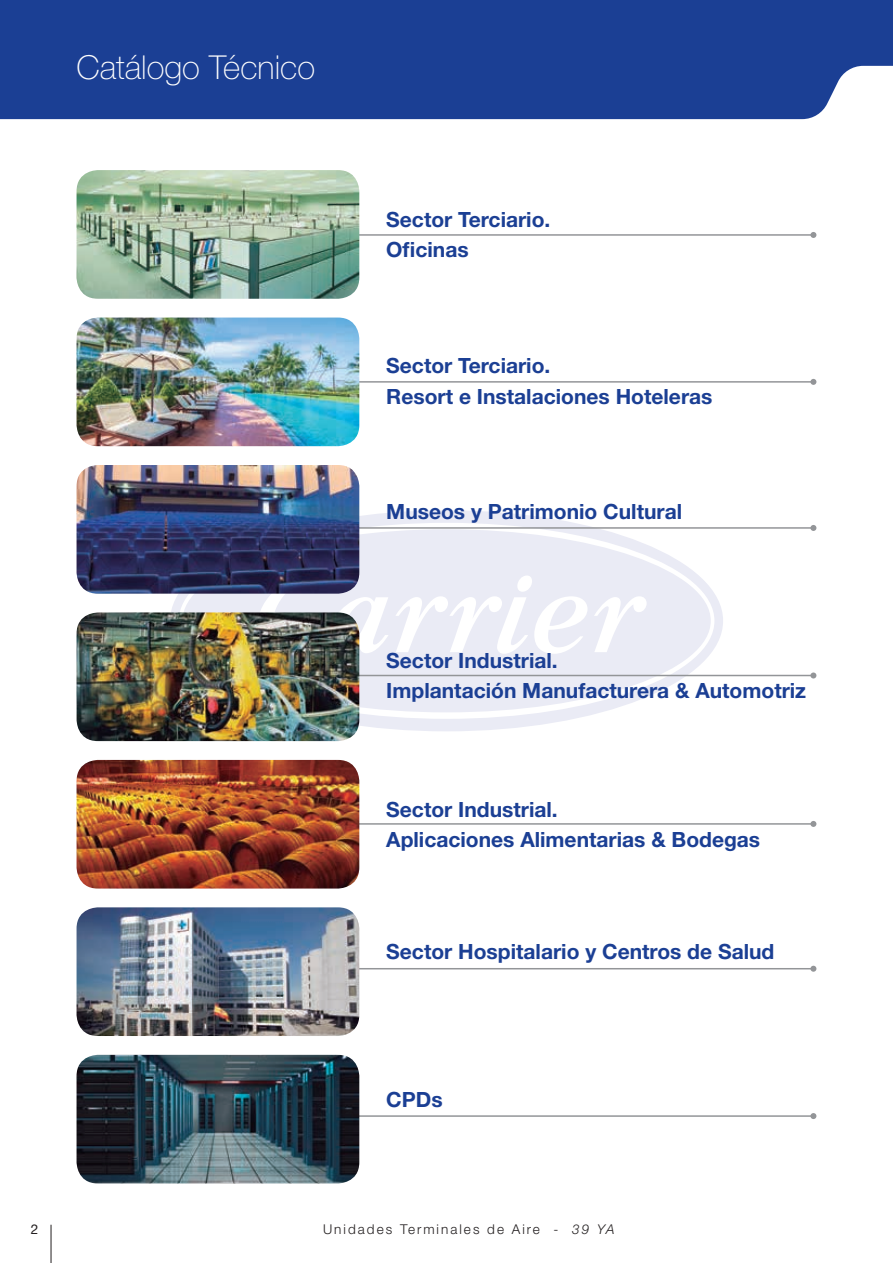
<style>
.page{position:relative;width:893px;height:1263px;background:#fff}
.page>*{position:absolute;margin:0;border:0;box-sizing:border-box;transform-origin:0 0}
.t1{font:100 33px "Helvetica Neue LT Std";color:#fff}
.t2{font:700 21px/30px "Helvetica Neue LT Std";color:#1b3f94}
.t3{font:300 13.5px "Helvetica Neue LT Std";letter-spacing:.15em;color:#231f20}
.t4{font:13.5px "Helvetica Neue LT Std";color:#231f20}
.s1{font-style:italic}
</style>
<div class="page">
<hr style="left:51px;top:1225px;width:1px;height:38px;background:#231f20">
<div style="left:0;top:0;width:893px;height:119px;background:#1b3f94"></div>
<div style="left:170px;top:510px;width:553px;height:221px;background:#eaebf5;border-radius:50%"></div>
<svg style="left:180px;top:523px;width:534px;height:196px"></svg>
<hr style="left:342px;top:234px;width:471px;height:2px;background:#939598">
<svg style="left:810px;top:232px;width:6px;height:6px"></svg>
<hr style="left:342px;top:381px;width:471px;height:2px;background:#939598">
<svg style="left:810px;top:379px;width:6px;height:6px"></svg>
<hr style="left:342px;top:527px;width:471px;height:2px;background:#939598">
<svg style="left:810px;top:525px;width:6px;height:6px"></svg>
<hr style="left:342px;top:675px;width:471px;height:1px;background:#939598">
<svg style="left:810px;top:672px;width:6px;height:6px"></svg>
<hr style="left:342px;top:823px;width:471px;height:2px;background:#939598">
<svg style="left:810px;top:821px;width:6px;height:6px"></svg>
<hr style="left:342px;top:968px;width:471px;height:1px;background:#939598">
<svg style="left:810px;top:966px;width:6px;height:6px"></svg>
<hr style="left:342px;top:1115px;width:471px;height:2px;background:#939598">
<svg style="left:810px;top:1113px;width:6px;height:6px"></svg>
<img style="left:77px;top:170px;width:282px;height:129px">
<img style="left:77px;top:465px;width:282px;height:129px">
<img style="left:77px;top:760px;width:282px;height:128px">
<img style="left:77px;top:318px;width:282px;height:128px">
<img style="left:77px;top:612px;width:282px;height:129px">
<img style="left:77px;top:907px;width:282px;height:129px">
<img style="left:77px;top:1055px;width:282px;height:128px">
<h1 class="t1" style="left:77px;top:49px;width:240px">Catálogo Técnico</h1>
<p class="t2" style="left:386px;top:204px;width:166px">Sector Terciario.<br>Oficinas</p>
<p class="t2" style="left:386px;top:350px;width:328px">Sector Terciario.<br>Resort e Instalaciones Hoteleras</p>
<p class="t2" style="left:386px;top:496px;width:297px">Museos y Patrimonio Cultural</p>
<p class="t2" style="left:386px;top:645px;width:421px">Sector Industrial.<br>Implantación Manufacturera &amp; Automotriz</p>
<p class="t2" style="left:386px;top:794px;width:375px">Sector Industrial.<br>Aplicaciones Alimentarias &amp; Bodegas</p>
<p class="t2" style="left:386px;top:936px;width:390px">Sector Hospitalario y Centros de Salud</p>
<p class="t2" style="left:386px;top:1084px;width:58px">CPDs</p>
<p class="t4" style="left:31px;top:1221px;width:9px">2</p>
<p class="t3" style="left:323px;top:1221px;width:293px">Unidades Terminales de Aire - <span class="s1">39 YA</span></p>
</div>
